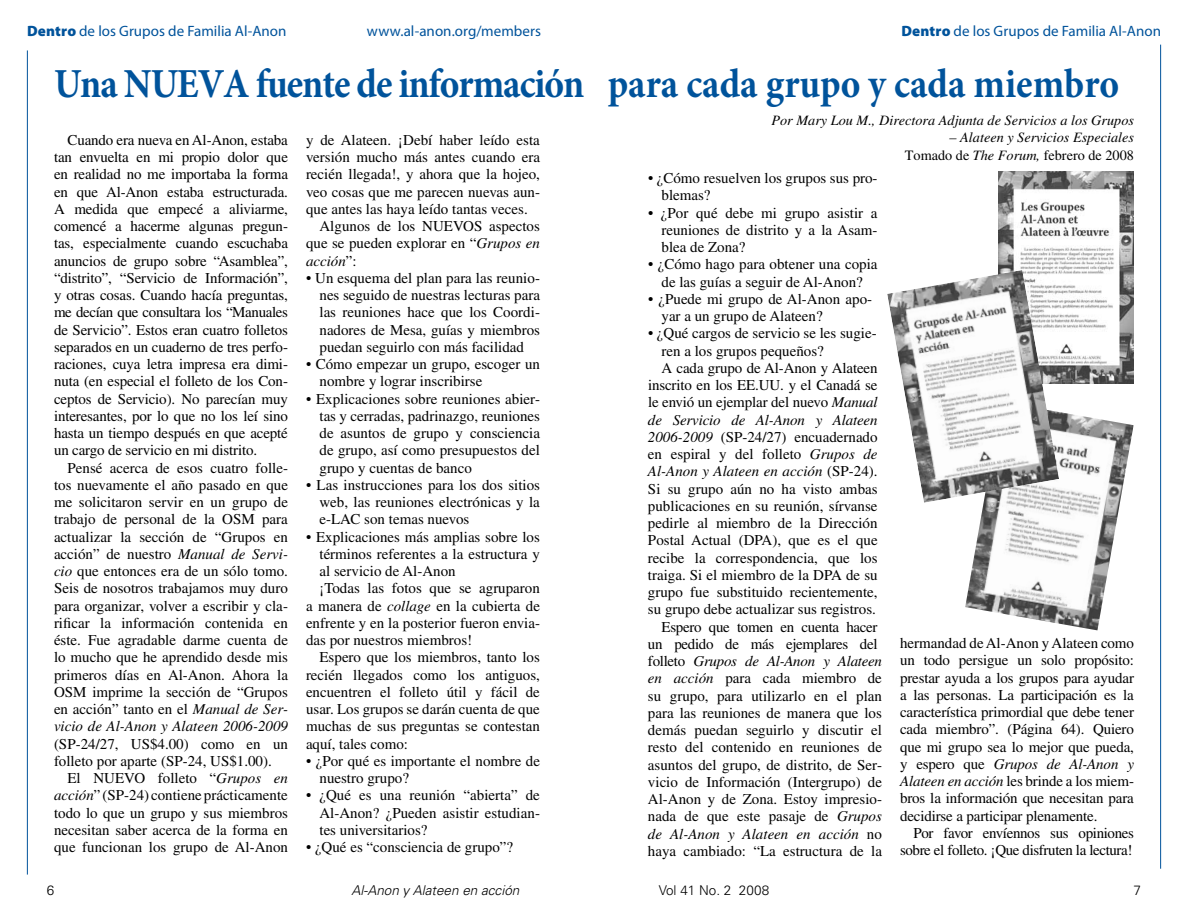
<style>
.page{position:relative;width:1188px;height:918px;background:#fff}
.page>*{position:absolute;margin:0;border:0;box-sizing:border-box;transform-origin:0 0}
.t1{font:700 41.25px "Minion Pro";letter-spacing:-.03em;color:#00539b;scale:.91 1}
.t2{font:15px/17.2px "Times";color:#000;text-align:justify}
.t3{font:italic 15px "Times";color:#000}
.t4{font:15px "Myriad Pro";color:#00539b}
.t5{font:15px/17.2px "Times";letter-spacing:-.025em;color:#000;text-align:right}
.t6{font:15px "Times";letter-spacing:-.02em;color:#000}
.t7{font:italic 15px "Times";letter-spacing:-.02em;color:#000}
.t8{font:italic 14.25px/17.2px "Times";color:#000;text-align:right}
.t9{font:italic 300 13.5px "Univers";color:#000}
.t10{font:300 13.5px "Univers";color:#000}
.s1{font-weight:900}
.s2{font-style:normal}
.s3{font-style:italic}
</style>
<div class="page">
<hr style="left:27px;top:50px;width:1px;height:825px;background:#00539b">
<hr style="left:1160px;top:45px;width:1px;height:824px;background:#00539b">
<img style="left:998px;top:171px;width:136px;height:213px">
<img style="left:965px;top:412px;width:169px;height:218px">
<img style="left:887px;top:270px;width:172px;height:233px">
<p class="t4" style="left:27px;top:23px;width:261px"><span class="s1">Dentro</span> de los Grupos de Familia Al-Anon</p>
<p class="t4" style="left:367px;top:23px;width:176px">www.al‑anon.org/members</p>
<p class="t4" style="left:901px;top:23px;width:261px"><span class="s1">Dentro</span> de los Grupos de Familia Al-Anon</p>
<h1 class="t1" style="left:54px;top:54px;width:1172px">Una NUEVA fuente de información para cada grupo y cada miembro</h1>
<p class="t8" style="left:771px;top:112px;width:364px">Por Mary Lou M., Directora Adjunta de Servicios a los Grupos</p>
<p class="t8" style="left:905px;top:129px;width:231px">– Alateen y Servicios Especiales<br><span class="s2">Tomado de</span> The Forum, <span class="s2">febrero de 2008</span></p>
<p class="t2" style="left:54px;top:131px;width:236px;text-indent:14px">Cuando era nueva en Al-Anon, estaba tan envuelta en mi propio dolor que en realidad no me importaba la forma en que Al-Anon estaba estructurada.<br>A medida que empecé a aliviarme, comencé a hacerme algunas pregun&shy;tas, especialmente cuando escuchaba anuncios de grupo sobre “Asamblea”, “distrito”, “Servicio de Información”, y otras cosas. Cuando hacía preguntas, me decían que consultara los “Manuales de Servicio”. Estos eran cuatro folletos separados en un cuaderno de tres perfo&shy;raciones, cuya letra impresa era dimi&shy;nuta (en especial el folleto de los Con&shy;ceptos de Servicio). No parecían muy interesantes, por lo que no los leí sino hasta un tiempo después en que acepté un cargo de servicio en mi distrito.</p>
<p class="t2" style="left:54px;top:459px;width:236px;text-indent:14px">Pensé acerca de esos cuatro folle&shy;tos nuevamente el año pasado en que me solicitaron servir en un grupo de trabajo de personal de la OSM para actualizar la sección de “Grupos en acción” de nuestro <span class="s3">Manual de Servi&shy;cio</span> que entonces era de un sólo tomo.<br>Seis de nosotros trabajamos muy duro para organizar, volver a escribir y cla&shy;rificar la información contenida en éste. Fue agradable darme cuenta de lo mucho que he aprendido desde mis primeros días en Al-Anon. Ahora la OSM imprime la sección de “Grupos en acción” tanto en el <span class="s3">Manual de Ser&shy;vicio de Al-Anon y Alateen 2006-2009</span></p>
<p class="t2" style="left:54px;top:735px;width:236px">(SP-24/27, US$4.00) como en un folleto por aparte (SP-24, US$1.00).</p>
<p class="t2" style="left:54px;top:769px;width:236px;text-indent:14px">El NUEVO folleto “<span class="s3">Grupos en acción</span>” (SP-24) contiene prácticamente todo lo que un grupo y sus miembros necesitan saber acerca de la forma en que funcionan los grupo de Al-Anon</p>
<p class="t2" style="left:306px;top:131px;width:235px">y de Alateen. ¡Debí haber leído esta</p>
<p class="t2" style="left:306px;top:148px;width:236px">versión mucho más antes cuando era</p>
<p class="t2" style="left:306px;top:166px;width:235px">recién llegada!, y ahora que la hojeo,</p>
<p class="t2" style="left:306px;top:183px;width:236px">veo cosas que me parecen nuevas aun-</p>
<p class="t2" style="left:306px;top:200px;width:223px">que antes las haya leído tantas veces.</p>
<p class="t2" style="left:320px;top:217px;width:222px">Algunos de los NUEVOS aspectos</p>
<p class="t2" style="left:306px;top:235px;width:236px">que se pueden explorar en “<span class="s3">Grupos en</span></p>
<p class="t3" style="left:306px;top:252px;width:52px">acción<span class="s2">”:</span></p>
<p class="t2" style="left:320px;top:269px;width:222px;text-indent:-14px">• Un esquema del plan para las reunio&shy;nes seguido de nuestras lecturas para las reuniones hace que los Coordi&shy;nadores de Mesa, guías y miembros puedan seguirlo con más facilidad</p>
<p class="t2" style="left:320px;top:355px;width:222px;text-indent:-14px">• Cómo empezar un grupo, escoger un nombre y lograr inscribirse</p>
<p class="t2" style="left:320px;top:390px;width:222px;text-indent:-14px">• Explicaciones sobre reuniones abier&shy;tas y cerradas, padrinazgo, reuniones de asuntos de grupo y consciencia de grupo, así como presupuestos del grupo y cuentas de banco</p>
<p class="t2" style="left:320px;top:476px;width:222px;text-indent:-14px">• Las instrucciones para los dos sitios web, las reuniones electrónicas y la e-LAC son temas nuevos</p>
<p class="t2" style="left:306px;top:528px;width:236px">• Explicaciones más amplias sobre los</p>
<p class="t2" style="left:320px;top:545px;width:222px">términos referentes a la estructura y</p>
<p class="t2" style="left:320px;top:562px;width:138px">al servicio de Al-Anon</p>
<p class="t2" style="left:320px;top:580px;width:222px">¡Todas las fotos que se agruparon</p>
<p class="t2" style="left:306px;top:597px;width:235px">a manera de <span class="s3">collage</span> en la cubierta de</p>
<p class="t2" style="left:306px;top:614px;width:235px">enfrente y en la posterior fueron envia-</p>
<p class="t2" style="left:306px;top:631px;width:168px">das por nuestros miembros!</p>
<p class="t2" style="left:320px;top:649px;width:222px">Espero que los miembros, tanto los</p>
<p class="t2" style="left:306px;top:666px;width:235px">recién llegados como los antiguos,</p>
<p class="t2" style="left:306px;top:683px;width:235px">encuentren el folleto útil y fácil de</p>
<p class="t2" style="left:306px;top:700px;width:235px">usar. Los grupos se darán cuenta de que</p>
<p class="t2" style="left:306px;top:718px;width:235px">muchas de sus preguntas se contestan</p>
<p class="t2" style="left:306px;top:735px;width:104px">aquí, tales como:</p>
<p class="t2" style="left:320px;top:752px;width:222px;text-indent:-14px">• ¿Por qué es importante el nombre de nuestro grupo?</p>
<p class="t2" style="left:320px;top:787px;width:222px;text-indent:-14px">• ¿Qué es una reunión “abierta” de Al-Anon? ¿Pueden asistir estudian&shy;tes universitarios?</p>
<p class="t2" style="left:306px;top:838px;width:209px">• ¿Qué es “consciencia de grupo”?</p>
<p class="t2" style="left:662px;top:169px;width:218px;text-indent:-14px">• ¿Cómo resuelven los grupos sus pro&shy;blemas?</p>
<p class="t2" style="left:662px;top:204px;width:218px;text-indent:-14px">• ¿Por qué debe mi grupo asistir a reuniones de distrito y a la Asam&shy;blea de Zona?</p>
<p class="t2" style="left:648px;top:256px;width:231px;text-align:center">• ¿Cómo hago para obtener una copia de las guías a seguir de Al-Anon?</p>
<p class="t2" style="left:662px;top:290px;width:212px;text-indent:-14px">• ¿Puede mi grupo de Al-Anon apo&shy;yar a un grupo de Alateen?</p>
<p class="t2" style="left:648px;top:325px;width:230px">• ¿Qué cargos de servicio se les sugie-</p>
<p class="t2" style="left:662px;top:342px;width:164px">ren a los grupos pequeños?</p>
<p class="t2" style="left:662px;top:359px;width:218px">A cada grupo de Al-Anon y Alateen</p>
<p class="t2" style="left:648px;top:376px;width:231px">inscrito en los EE.UU. y el Canadá se</p>
<p class="t2" style="left:648px;top:394px;width:231px">le envió un ejemplar del nuevo <span class="s3">Manual</span></p>
<p class="t3" style="left:648px;top:411px;width:231px">de Servicio de Al-Anon y Alateen</p>
<p class="t2" style="left:648px;top:428px;width:231px"><span class="s3">2006-2009</span> (SP-24/27) encuadernado</p>
<p class="t2" style="left:648px;top:445px;width:231px">en espiral y del folleto <span class="s3">Grupos de</span></p>
<p class="t3" style="left:648px;top:463px;width:231px">Al‑Anon y Alateen en acción <span class="s2">(SP-24).</span></p>
<p class="t2" style="left:648px;top:480px;width:231px">Si su grupo aún no ha visto ambas</p>
<p class="t2" style="left:648px;top:497px;width:231px">publicaciones en su reunión, sírvanse</p>
<p class="t2" style="left:648px;top:514px;width:231px">pedirle al miembro de la Dirección</p>
<p class="t2" style="left:648px;top:532px;width:231px">Postal Actual (DPA), que es el que</p>
<p class="t2" style="left:648px;top:549px;width:231px">recibe la correspondencia, que los</p>
<p class="t2" style="left:648px;top:566px;width:231px">traiga. Si el miembro de la DPA de su</p>
<p class="t2" style="left:648px;top:583px;width:231px">grupo fue substituido recientemente,</p>
<p class="t2" style="left:648px;top:601px;width:230px">su grupo debe actualizar sus registros.</p>
<p class="t6" style="left:661px;top:618px;width:218px">Espero que tomen en cuenta hacer</p>
<p class="t6" style="left:648px;top:635px;width:231px">un pedido de más ejemplares del</p>
<p class="t7" style="left:648px;top:653px;width:236px"><span class="s2">folleto</span> Grupos de Al-Anon y Alateen</p>
<p class="t2" style="left:648px;top:670px;width:235px"><span class="s3">en acción</span> para cada miembro de</p>
<p class="t2" style="left:648px;top:687px;width:235px">su grupo, para utilizarlo en el plan</p>
<p class="t2" style="left:648px;top:704px;width:236px">para las reuniones de manera que los</p>
<p class="t2" style="left:648px;top:721px;width:236px">demás puedan seguirlo y discutir el</p>
<p class="t2" style="left:648px;top:739px;width:236px">resto del contenido en reuniones de</p>
<p class="t2" style="left:648px;top:756px;width:236px">asuntos del grupo, de distrito, de Ser-</p>
<p class="t2" style="left:648px;top:773px;width:236px">vicio de Información (Intergrupo) de</p>
<p class="t2" style="left:648px;top:790px;width:236px">Al-Anon y de Zona. Estoy impresio-</p>
<p class="t2" style="left:648px;top:808px;width:236px">nada de que este pasaje de <span class="s3">Grupos</span></p>
<p class="t3" style="left:648px;top:825px;width:235px">de Al-Anon y Alateen en acción <span class="s2">no</span></p>
<p class="t2" style="left:648px;top:842px;width:236px">haya cambiado: “La estructura de la</p>
<p class="t2" style="left:900px;top:634px;width:236px">hermandad de Al-Anon y Alateen como un todo persigue un solo propósito: prestar ayuda a los grupos para ayudar a las personas. La participación es la característica primordial que debe tener cada miembro”. (Página 64). Quiero que mi grupo sea lo mejor que pueda, y espero que <span class="s3">Grupos de Al-Anon y Alateen en acción</span> les brinde a los miem&shy;bros la información que necesitan para decidirse a participar plenamente.</p>
<p class="t5" style="left:900px;top:824px;width:235px">Por favor envíennos sus opiniones sobre el folleto. ¡Que disfruten la lectura!</p>
<p class="t9" style="left:352px;top:882px;width:169px">Al‑Anon y Alateen en acción</p>
<p class="t10" style="left:659px;top:882px;width:112px">Vol 41 No. 2 2008</p>
</div>
